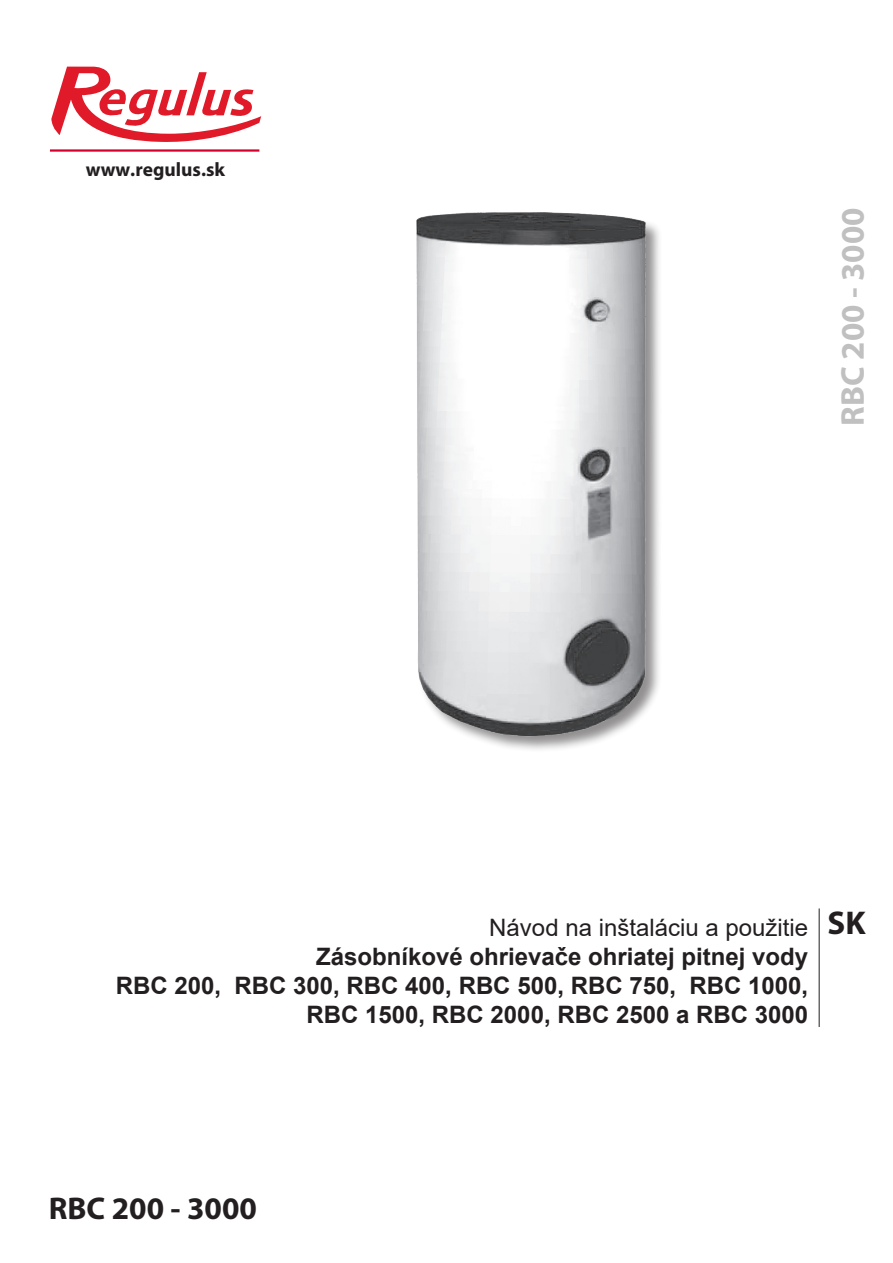
<style>
.page{position:relative;width:893px;height:1263px;background:#fff}
.page>*{position:absolute;margin:0;border:0;box-sizing:border-box;transform-origin:0 0}
.t1{font:700 33px "Myriad Pro";color:#c0c0c0}
.t2{font:700 33px "Myriad Pro";color:#231f20}
.t3{font:700 31.5px "Myriad Pro";color:#231f20}
.t4{font:700 24px/28.8px "Arial";color:#231f20;text-align:right}
.t5{font:24px "Arial";color:#231f20}
.t6{font:700 19.5px "Myriad Pro";color:#231f20}
</style>
<div class="page">
<hr style="left:50px;top:149px;width:209px;height:3px;background:#d6002d">
<hr style="left:819px;top:908px;width:1px;height:119px;background:#231f20">
<div style="left:416px;top:212px;width:247px;height:541px;background:#231f20;opacity:.5"></div>
<img style="left:416px;top:212px;width:245px;height:534px">
<svg style="left:51px;top:67px;width:210px;height:75px"></svg>
<p class="t6" style="left:86px;top:157px;width:141px">www.regulus.sk</p>
<p class="t1" style="left:831px;top:426px;width:219px;rotate:-90deg">RBC 200 - 3000</p>
<p class="t5" style="left:489px;top:911px;width:320px">Návod na inštaláciu a použitie</p>
<p class="t2" style="left:827px;top:901px;width:40px">SK</p>
<p class="t4" style="left:116px;top:942px;width:694px">Zásobníkové ohrievače ohriatej pitnej vody<br>RBC 200, RBC 300, RBC 400, RBC 500, RBC 750, RBC 1000,<br>RBC 1500, RBC 2000, RBC 2500 a RBC 3000</p>
<p class="t3" style="left:49px;top:1187px;width:210px">RBC 200 - 3000</p>
</div>
